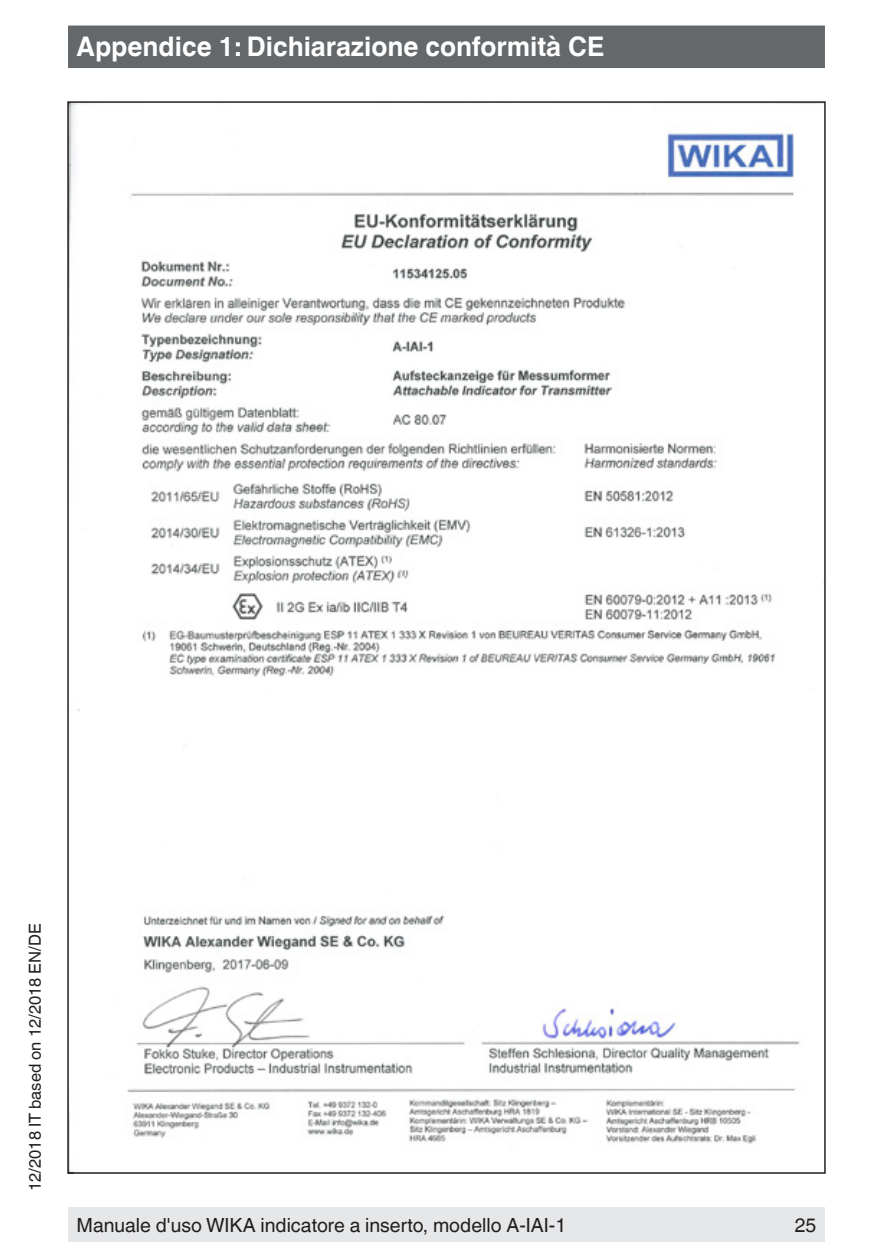
<style>
.page{position:relative;width:893px;height:1259px;background:#fff}
.page>*{position:absolute;margin:0;border:0;box-sizing:border-box;transform-origin:0 0}
.t1{font:700 27px "Helvetica World";color:#fff}
.t2{font:19.5px "Helvetica World";color:#231f20}
.t3{font:16.5px "Helvetica World";color:#231f20}
</style>
<div class="page">
<div style="left:68px;top:1208px;width:757px;height:34px;background:#e6e7e9"></div>
<div style="left:68px;top:26px;width:757px;height:42px;background:#64686b"></div>
<img style="left:70px;top:104px;width:730px;height:1040px">
<h1 class="t1" style="left:77px;top:31px;width:529px">Appendice 1: Dichiarazione conformità CE</h1>
<p class="t3" style="left:25px;top:1191px;width:269px;rotate:-90deg">12/2018 IT based on 12/2018 EN/DE</p>
<p class="t2" style="left:77px;top:1213px;width:491px">Manuale d'uso WIKA indicatore a inserto, modello A-IAI-1</p>
<p class="t2" style="left:795px;top:1213px;width:23px">25</p>
</div>
